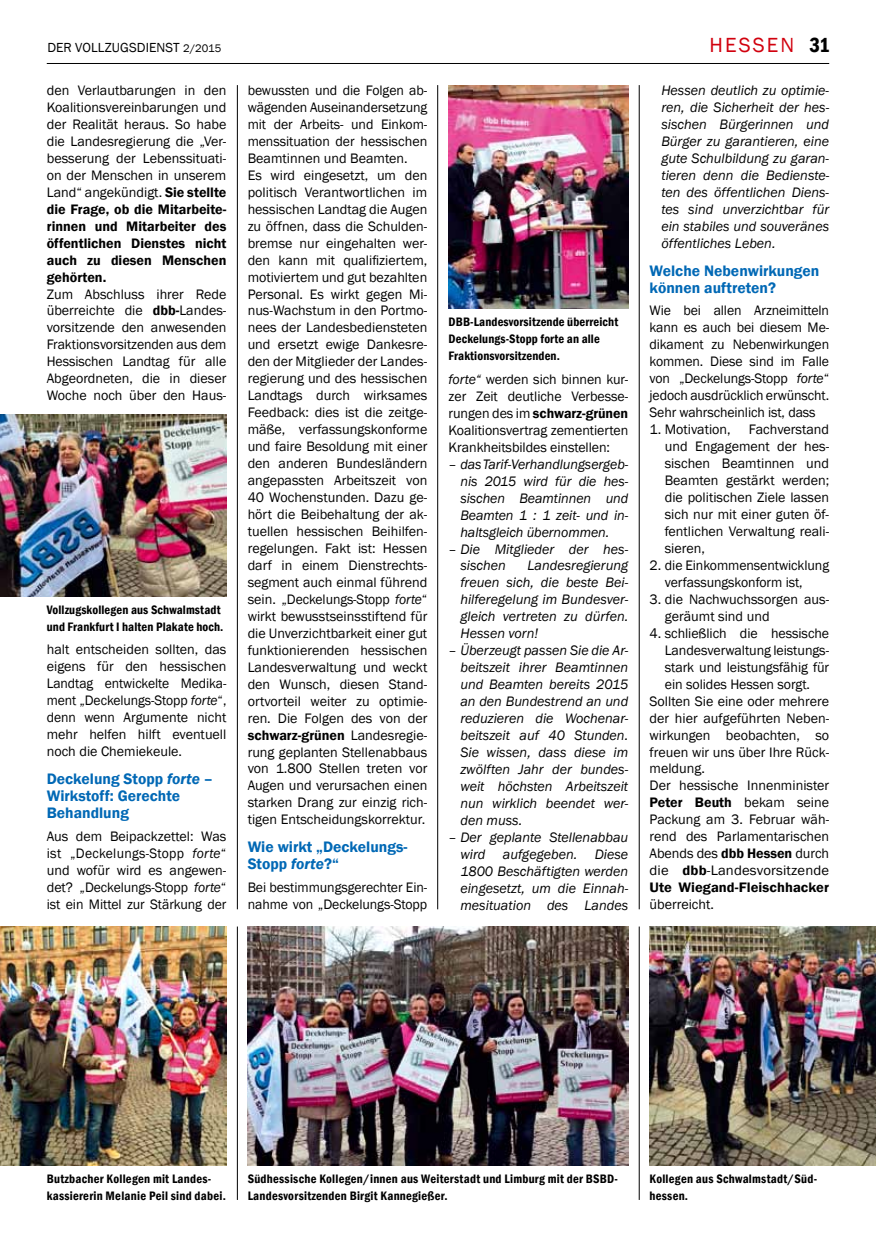
<style>
.page{position:relative;width:876px;height:1251px;background:#fff}
.page>*{position:absolute;margin:0;border:0;box-sizing:border-box;transform-origin:0 0}
.t1{font:21px "Franklin Gothic";letter-spacing:.1em;color:#d1010e}
.t2{font:600 15.6px/17px "Franklin Gothic";color:#0068b5}
.t3{font:14.1px/17px "Franklin Gothic";color:#000}
.t4{font:italic 14.1px/17px "Franklin Gothic";color:#000;text-align:justify}
.t5{font:600 14.1px "Franklin Gothic";letter-spacing:.005em;color:#000}
.t6{font:14.1px "Franklin Gothic";color:#000;scale:1.04 1}
.t7{font:13.5px "Franklin Gothic";letter-spacing:.005em;color:#000}
.t8{font:600 condensed 12.6px/17px "Franklin Gothic";letter-spacing:.02em;color:#000}
.s1{font-size:11.25px}
.s2{font-weight:600;font-stretch:condensed;color:#000}
.s3{font-weight:600}
.s4{font-style:italic}
.s5{font-weight:400}
</style>
<div class="page">
<hr style="left:47px;top:63px;width:782px;height:1px;background:#000">
<hr style="left:237px;top:85px;width:1px;height:824px;background:#000">
<hr style="left:437px;top:85px;width:1px;height:824px;background:#000">
<hr style="left:639px;top:85px;width:1px;height:824px;background:#000">
<img style="left:0;top:926px;width:226px;height:239px">
<img style="left:248px;top:926px;width:380px;height:239px">
<img style="left:649px;top:926px;width:227px;height:239px">
<img style="left:0;top:415px;width:226px;height:181px">
<hr style="left:237px;top:926px;width:1px;height:273px;background:#000">
<hr style="left:639px;top:926px;width:1px;height:273px;background:#000">
<img style="left:449px;top:85px;width:179px;height:223px">
<p class="t7" style="left:47px;top:40px;width:175px">DER VOLLZUGSDIENST <span class="s1">2/2015</span></p>
<p class="t1" style="left:709px;top:32px;width:122px">HESSEN <span class="s2">31</span></p>
<p class="t3" style="left:47px;top:82px;width:181px">den Verlautbarungen in den<br>Koalitionsvereinbarungen und der Realität heraus. So habe die Landesregierung die „Ver&shy;besserung der Lebenssituati&shy;on der Menschen in unserem<br>Land“ angekündigt. <span class="s3">Sie stellte die Frage, ob die Mitarbeite&shy;rinnen und Mitarbeiter des öffentlichen Dienstes nicht auch zu diesen Menschen gehörten.<br></span>Zum Abschluss ihrer Rede überreichte die <span class="s3">dbb-</span>Landes&shy;vorsitzende den anwesenden<br>Fraktionsvorsitzenden aus dem<br>Hessischen Landtag für alle<br>Abgeordneten, die in dieser<br>Woche noch über den Haus-</p>
<p class="t4" style="left:661px;top:82px;width:169px">Hessen deutlich zu optimie&shy;ren, die Sicherheit der hes&shy;sischen Bürgerinnen und Bürger zu garantieren, eine gute Schulbildung zu garan&shy;tieren denn die Bedienste&shy;ten des öffentlichen Diens&shy;tes sind unverzichtbar für ein stabiles und souveränes öffentliches Leben.</p>
<p class="t2" style="left:649px;top:262px;width:171px">Welche Nebenwirkungen können auftreten?</p>
<p class="t3" style="left:649px;top:302px;width:181px;text-align:justify">Wie bei allen Arzneimitteln kann es auch bei diesem Me&shy;dikament zu Nebenwirkungen kommen. Diese sind im Falle von „Deckelungs-Stopp <span class="s4">forte</span>“ jedoch ausdrücklich erwünscht.<br>Sehr wahrscheinlich ist, dass</p>
<p class="t3" style="left:649px;top:421px;width:83px">1. Motivation,</p>
<p class="t3" style="left:248px;top:82px;width:181px">bewussten und die Folgen ab&shy;wägenden Auseinandersetzung mit der Arbeits- und Einkom&shy;menssituation der hessischen<br>Beamtinnen und Beamten.<br>Es wird eingesetzt, um den politisch Verantwortlichen im hessischen Landtag die Augen zu öffnen, dass die Schulden&shy;bremse nur eingehalten wer&shy;den kann mit qualifiziertem, motiviertem und gut bezahlten<br>Personal. Es wirkt gegen Mi&shy;nus-Wachstum in den Portmo&shy;nees der Landesbediensteten und ersetzt ewige Dankesre&shy;den der Mitglieder der Landes&shy;regierung und des hessischen<br>Landtags durch wirksames<br>Feedback: dies ist die zeitge&shy;mäße, verfassungskonforme und faire Besoldung mit einer den anderen Bundesländern angepassten Arbeitszeit von<br>40 Wochenstunden. Dazu ge&shy;hört die Beibehaltung der ak&shy;tuellen hessischen Beihilfen&shy;regelungen. Fakt ist: Hessen darf in einem Dienstrechts&shy;segment auch einmal führend sein. „Deckelungs-Stopp <span class="s4">forte</span>“ wirkt bewusstseinsstiftend für die Unverzichtbarkeit einer gut funktionierenden hessischen<br>Landesverwaltung und weckt den Wunsch, diesen Stand&shy;ortvorteil weiter zu optimie&shy;ren. Die Folgen des von der <span class="s3">schwarz-grünen</span> Landesregie&shy;rung geplanten Stellenabbaus von 1.800 Stellen treten vor<br>Augen und verursachen einen starken Drang zur einzig rich&shy;tigen Entscheidungskorrektur.</p>
<p class="t2" style="left:248px;top:838px;width:161px">Wie wirkt „Deckelungs-<br>Stopp <span class="s4">forte</span>?“</p>
<p class="t3" style="left:248px;top:879px;width:181px">Bei bestimmungsgerechter Ein&shy;nahme von „Deckelungs-Stopp</p>
<p class="t8" style="left:449px;top:313px;width:171px">DBB-Landesvorsitzende überreicht<br>Deckelungs-Stopp forte an alle<br>Fraktionsvorsitzenden.</p>
<p class="t3" style="left:449px;top:371px;width:181px;text-align:justify"><span class="s4">forte“</span> werden sich binnen kur&shy;zer Zeit deutliche Verbesse&shy;rungen des im <span class="s3">schwarz-grünen </span>Koalitionsvertrag zementierten Krankheitsbildes einstellen:</p>
<p class="t4" style="left:460px;top:455px;width:169px;text-indent:-12px">– das Tarif-Verhandlungsergeb&shy;nis 2015 wird für die hes&shy;sischen Beamtinnen und Beamten 1 : 1 zeit- und in&shy;haltsgleich übernommen.</p>
<p class="t4" style="left:460px;top:540px;width:169px;text-indent:-12px">– Die Mitglieder der hes&shy;sischen</p>
<p class="t3" style="left:665px;top:421px;width:166px;text-align:justify;text-indent:84px">Fachverstand und Engagement der hes&shy;sischen Beamtinnen und Beamten gestärkt werden; die politischen Ziele lassen sich nur mit einer guten öf&shy;fentlichen Verwaltung reali&shy;sieren,</p>
<p class="t3" style="left:665px;top:557px;width:166px;text-indent:-15px">2. die Einkommensentwicklung verfassungskonform ist,</p>
<p class="t3" style="left:665px;top:591px;width:166px;text-indent:-15px">3. die Nachwuchssorgen aus&shy;geräumt sind und</p>
<p class="t3" style="left:649px;top:624px;width:181px">4. schließlich die hessische</p>
<p class="t3" style="left:665px;top:641px;width:166px">Landesverwaltung leistungs-</p>
<p class="t3" style="left:665px;top:658px;width:166px">stark und leistungsfähig für</p>
<p class="t3" style="left:665px;top:675px;width:147px">ein solides Hessen sorgt.</p>
<p class="t3" style="left:649px;top:692px;width:181px">Sollten Sie eine oder mehrere</p>
<p class="t3" style="left:649px;top:709px;width:181px">der hier aufgeführten Neben-</p>
<p class="t3" style="left:649px;top:726px;width:181px">wirkungen beobachten, so</p>
<p class="t3" style="left:649px;top:743px;width:181px">freuen wir uns über Ihre Rück-</p>
<p class="t3" style="left:649px;top:760px;width:57px">meldung.</p>
<p class="t3" style="left:649px;top:777px;width:181px">Der hessische Innenminister</p>
<p class="t5" style="left:649px;top:793px;width:181px">Peter Beuth <span class="s5">bekam seine</span></p>
<p class="t3" style="left:649px;top:811px;width:181px">Packung am 3. Februar wäh-</p>
<p class="t3" style="left:649px;top:828px;width:181px">rend des Parlamentarischen</p>
<p class="t3" style="left:649px;top:845px;width:181px">Abends des <span class="s3">dbb Hessen</span> durch</p>
<p class="t6" style="left:649px;top:861px;width:174px">die <span class="s3">dbb</span>-Landesvorsitzende</p>
<p class="t5" style="left:649px;top:878px;width:181px">Ute Wiegand-Fleischhacker</p>
<p class="t3" style="left:649px;top:896px;width:66px">überreicht.</p>
<p class="t4" style="left:460px;top:557px;width:169px;text-indent:67px">Landesregierung freuen sich, die beste Bei&shy;hilferegelung im Bundesver&shy;gleich vertreten zu dürfen.<br>Hessen vorn!</p>
<p class="t4" style="left:460px;top:642px;width:169px;text-indent:-12px">– Überzeugt passen Sie die Ar&shy;beitszeit ihrer Beamtinnen und Beamten bereits 2015 an den Bundestrend an und reduzieren die Wochenar&shy;beitszeit auf 40 Stunden.<br>Sie wissen, dass diese im zwölften Jahr der bundes&shy;weit höchsten Arbeitszeit nun wirklich beendet wer&shy;den muss.</p>
<p class="t4" style="left:460px;top:828px;width:169px;text-indent:-12px">– Der geplante Stellenabbau wird aufgegeben. Diese 1800 Beschäftigten werden eingesetzt, um die Einnah&shy;mesituation des Landes</p>
<p class="t8" style="left:47px;top:601px;width:178px">Vollzugskollegen aus Schwalmstadt und Frankfurt I halten Plakate hoch.</p>
<p class="t3" style="left:47px;top:641px;width:181px;text-align:justify">halt entscheiden sollten, das eigens für den hessischen Landtag entwickelte Medika&shy;ment „Deckelungs-Stopp <span class="s4">forte</span>“, denn wenn Argumente nicht mehr helfen hilft eventuell noch die Chemiekeule.</p>
<p class="t2" style="left:47px;top:770px;width:168px">Deckelung Stopp <span class="s4">forte</span> –<br>Wirkstoff: Gerechte<br>Behandlung</p>
<p class="t3" style="left:47px;top:827px;width:181px;text-align:justify">Aus dem Beipackzettel: Was ist „Deckelungs-Stopp <span class="s4">forte</span>“ und wofür wird es angewen&shy;det? „Deckelungs-Stopp <span class="s4">forte</span>“ ist ein Mittel zur Stärkung der</p>
<p class="t8" style="left:47px;top:1170px;width:181px">Butzbacher Kollegen mit Landes&shy;kassiererin Melanie Peil sind dabei.</p>
<p class="t8" style="left:649px;top:1170px;width:168px">Kollegen aus Schwalmstadt/Süd&shy;hessen.</p>
<p class="t8" style="left:248px;top:1170px;width:372px">Südhessische Kollegen/innen aus Weiterstadt und Limburg mit der BSBD-<br>Landesvorsitzenden Birgit Kannegießer.</p>
</div>
